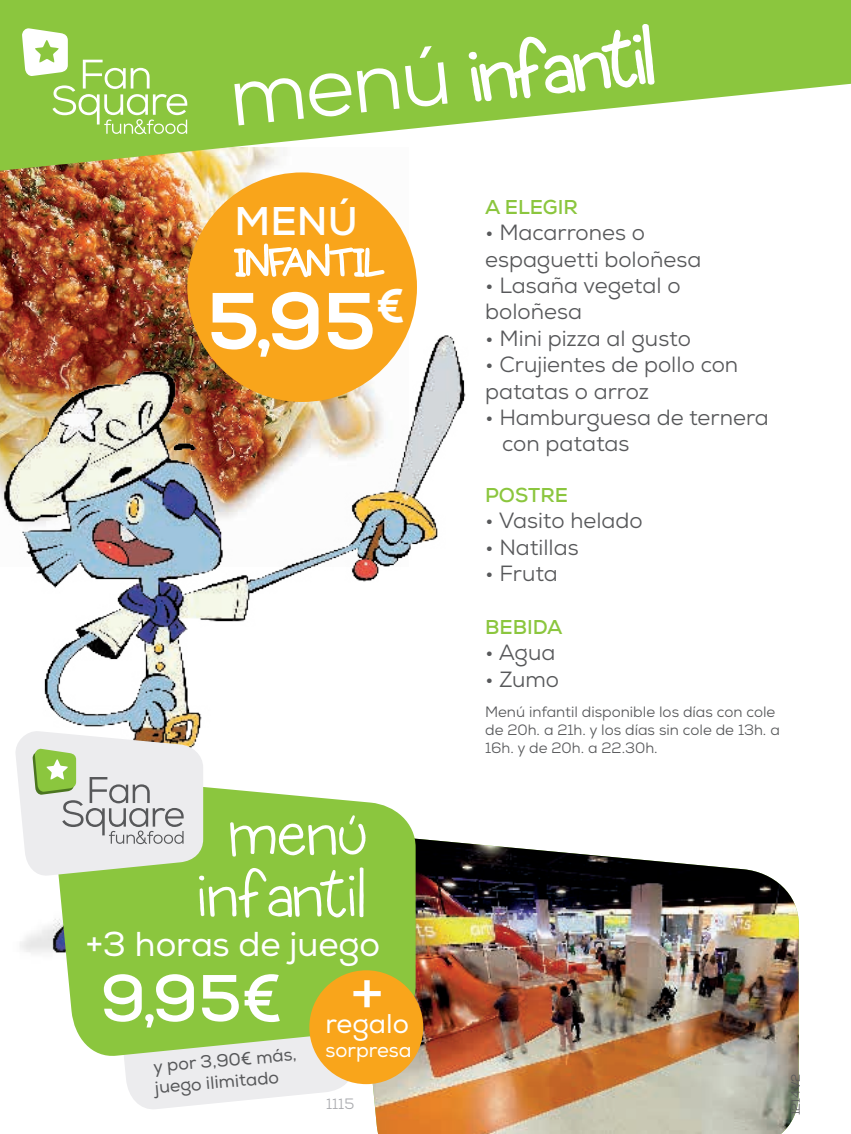
<style>
.page{position:relative;width:851px;height:1134px;background:#fff}
.page>*{position:absolute;margin:0;border:0;box-sizing:border-box;transform-origin:0 0}
.t1{font:84px "Coop Forged";color:#fff}
.t2{font:800 80px "Nexa";color:#fff}
.t3{font:70.8px/61.6px "Coop Forged";color:#fff;text-align:center}
.t4{font:700 66px "Nexa";color:#fff}
.t5{font:40px "Coop Forged";letter-spacing:-.01em;color:#fff}
.t6{font:700 40px "Nexa";color:#fff}
.t7{font:34.4px "Nexa";color:#fff}
.t8{font:27px "Nexa";color:#fff}
.t9{font:22px/26.4px "Nexa";color:#57585a}
.t10{font:700 20px "Nexa";color:#8bc63e}
.t11{font:20px "Nexa";color:#fff}
.t12{font:17.6px/21.2px "Nexa";color:#57585a}
.t13{font:15px/18px "Nexa";color:#57585a}
.t14{font:15px "Nexa";color:#a8a9ad}
.t15{font:12px "Nexa";color:#57585a}
.s1{font-family:"Nexa"}
</style>
<div class="page">
<img style="left:0;top:171px;width:408px;height:154px">
<img style="left:0;top:325px;width:466px;height:628px">
<img style="left:355px;top:838px;width:443px;height:296px">
<svg style="left:124px;top:1058px;width:229px;height:51px;fill:#ececee"></svg>
<svg style="left:51px;top:775px;width:364px;height:283px;background:#99cc57"></svg>
<svg style="left:14px;top:730px;width:189px;height:147px;background:#d8ddcf"></svg>
<div style="left:309px;top:970px;width:114px;height:114px;background:#f9a51b;border-radius:50%"></div>
<svg style="left:353px;top:980px;width:27px;height:27px"></svg>
<svg style="left:0;top:0;width:850px;height:171px;fill:#8bc63e"></svg>
<svg style="left:469px;top:24px;width:185px;height:78px;background:#9fd060"></svg>
<svg style="left:22px;top:28px;width:166px;height:106px"></svg>
<div style="left:187px;top:172px;width:230px;height:230px;background:#f9a51b;border-radius:50%"></div>
<svg style="left:234px;top:243px;width:151px;height:35px"></svg>
<h1 class="t1" style="left:224px;top:49px;width:428px;rotate:-6deg"><span class="s1">menú</span> infantil</h1>
<h3 class="t6" style="left:234px;top:196px;width:125px">MENÚ</h3>
<h3 class="t5" style="left:234px;top:239px;width:151px">INFANTIL</h3>
<h2 class="t2" style="left:207px;top:272px;width:199px">5,95<sup>€</sup></h2>
<h3 class="t3" style="left:197px;top:807px;width:172px">menú infantil</h3>
<h3 class="t7" style="left:86px;top:923px;width:296px">+3 horas de juego</h3>
<h3 class="t4" style="left:100px;top:956px;width:183px">9,95€</h3>
<p class="t12" style="left:152px;top:1056px;width:145px;rotate:-5deg">y por 3,90€ más, juego ilimitado</p>
<p class="t8" style="left:325px;top:1007px;width:85px">regalo</p>
<p class="t11" style="left:325px;top:1038px;width:88px">sorpresa</p>
<p class="t14" style="left:326px;top:1095px;width:30px">1115</p>
<p class="t10" style="left:485px;top:194px;width:94px">A ELEGIR</p>
<p class="t9" style="left:485px;top:219px;width:217px">• Macarrones o espaguetti boloñesa</p>
<p class="t9" style="left:485px;top:272px;width:197px">• Lasaña vegetal o boloñesa</p>
<p class="t9" style="left:485px;top:325px;width:207px">• Mini pizza al gusto</p>
<p class="t9" style="left:485px;top:351px;width:255px">• Crujientes de pollo con patatas o arroz</p>
<p class="t9" style="left:502px;top:404px;width:268px;text-indent:-17px">• Hamburguesa de ternera con patatas</p>
<p class="t10" style="left:485px;top:482px;width:84px">POSTRE</p>
<p class="t9" style="left:485px;top:507px;width:159px">• Vasito helado</p>
<p class="t9" style="left:485px;top:534px;width:95px">• Natillas</p>
<p class="t9" style="left:485px;top:560px;width:74px">• Fruta</p>
<p class="t10" style="left:485px;top:614px;width:79px">BEBIDA</p>
<p class="t9" style="left:485px;top:639px;width:72px">• Agua</p>
<p class="t9" style="left:485px;top:666px;width:75px">• Zumo</p>
<p class="t13" style="left:485px;top:703px;width:296px">Menú infantil disponible los días con cole de 20h. a 21h. y los días sin cole de 13h. a<br>16h. y de 20h. a 22.30h.</p>
<p class="t15" style="left:788px;top:1115px;width:43px;rotate:-90deg">1214V2</p>
</div>
